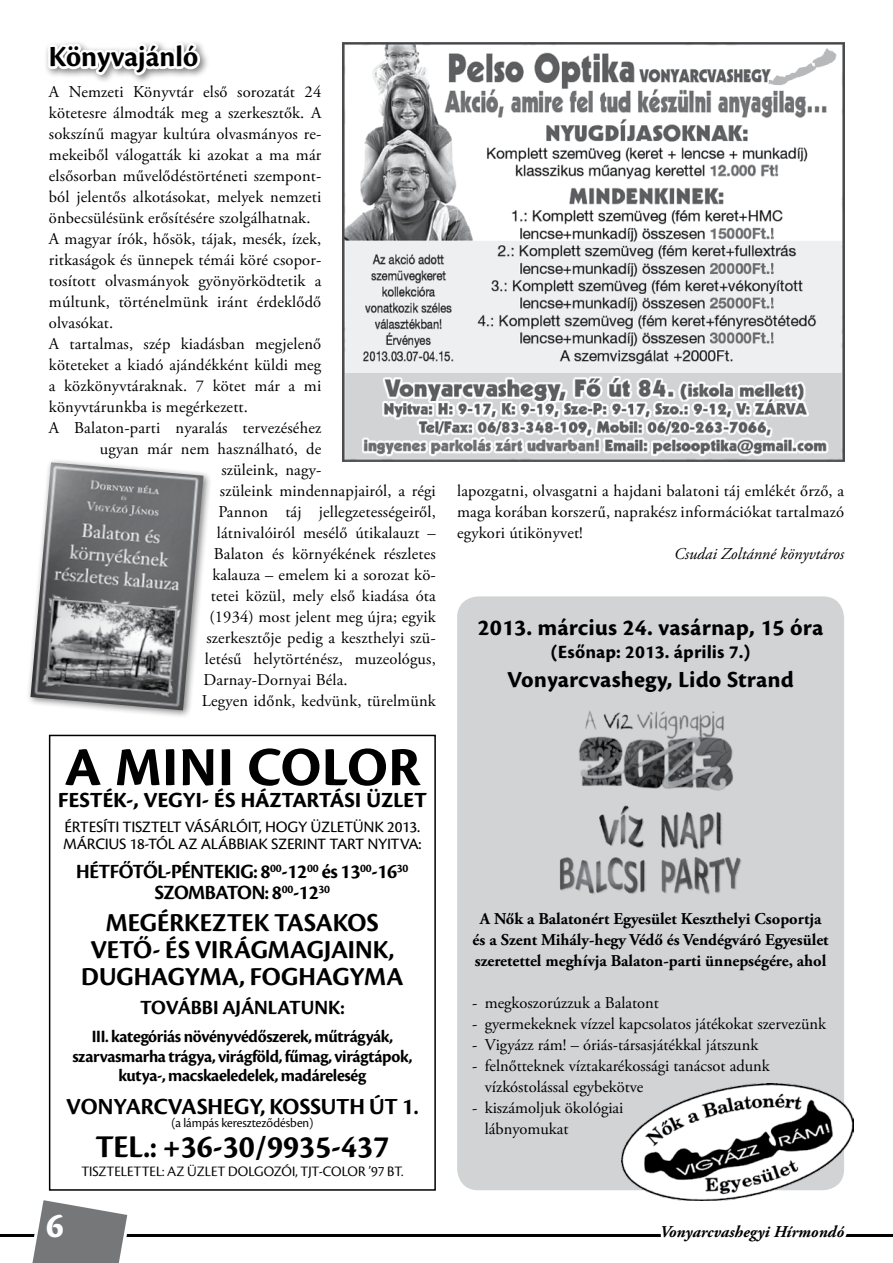
<style>
.page{position:relative;width:893px;height:1263px;background:#fff}
.page>*{position:absolute;margin:0;border:0;box-sizing:border-box;transform-origin:0 0}
.t1{font:57px "Cronos Pro Bold Capt";color:#000}
.t2{font:36px "Cronos Pro Bold Capt";color:#fff}
.t3{font:33px "Cronos Pro Bold Disp";color:#000}
.t4{font:30.45px "Cronos Pro Bold Disp";color:#000}
.t5{font:27px/27px "Cronos Pro Bold Disp";color:#000;text-align:center}
.t6{font:24px "Cronos Pro Bold Capt";color:#000}
.t7{font:24px "Cronos Pro Bold Disp";letter-spacing:-.005em;color:#000}
.t8{font:22.5px "Cronos Pro Bold Capt";letter-spacing:-.01em;color:#000}
.t9{font:21px/21px "Cronos Pro Bold Disp";letter-spacing:-.02em;color:#000;text-align:center}
.t10{font:19.5px "Cronos Pro Bold Capt";color:#000}
.t11{font:18px/19.5px "Cronos Pro Bold Disp";letter-spacing:-.015em;color:#000;text-align:center}
.t12{font:16.5px/21px "Adobe Garamond Pro";letter-spacing:.01em;color:#000}
.t13{font:700 16.5px/21px "Adobe Garamond Pro";color:#000;text-align:center}
.t14{font:16.5px/16.5px "Cronos Pro Capt";letter-spacing:-.02em;color:#000}
.t15{font:italic 16.5px "Adobe Garamond Pro";color:#000}
.t16{font:italic 700 16.5px "Adobe Garamond Pro";color:#000}
.t17{font:15px "Cronos Pro Disp";color:#000}
.t18{font:13.5px "Cronos Pro Disp";color:#000}
</style>
<div class="page">
<div style="left:49px;top:735px;width:387px;height:456px;border:2px solid #000"></div>
<div style="left:457px;top:596px;width:387px;height:594px;background:#d1d3d4;border-radius:21px"></div>
<img style="left:560px;top:711px;width:182px;height:184px">
<img style="left:621px;top:1084px;width:232px;height:112px">
<img style="left:343px;top:43px;width:501px;height:419px">
<div style="left:44px;top:38px;width:166px;height:46px;background:#000;opacity:.5"></div>
<svg style="left:46px;top:38px;width:157px;height:41px"></svg>
<div style="left:25px;top:457px;width:187px;height:261px;background:#000;opacity:.5"></div>
<img style="left:30px;top:462px;width:174px;height:248px">
<hr style="left:0;top:1234px;width:893px;height:3px;background:#000">
<svg style="left:32px;top:1200px;width:96px;height:63px"></svg>
<svg style="left:657px;top:1156px;width:195px;height:81px"></svg>
<h3 class="t4" style="left:49px;top:39px;width:151px">Könyvajánló</h3>
<p class="t12" style="left:49px;top:82px;width:274px">A Nemzeti Könyvtár első sorozatát 24</p>
<p class="t12" style="left:49px;top:103px;width:274px">kötetesre álmodták meg a szerkesztők. A</p>
<p class="t12" style="left:49px;top:124px;width:274px">sokszínű magyar kultúra olvasmányos re-</p>
<p class="t12" style="left:49px;top:145px;width:274px">mekeiből válogatták ki azokat a ma már</p>
<p class="t12" style="left:49px;top:166px;width:274px">elsősorban művelődéstörténeti szempont-</p>
<p class="t12" style="left:49px;top:187px;width:274px">ból jelentős alkotásokat, melyek nemzeti</p>
<p class="t12" style="left:49px;top:208px;width:263px">önbecsülésünk erősítésére szolgálhatnak.</p>
<p class="t12" style="left:49px;top:229px;width:274px">A magyar írók, hősök, tájak, mesék, ízek,</p>
<p class="t12" style="left:49px;top:250px;width:274px">ritkaságok és ünnepek témái köré csopor-</p>
<p class="t12" style="left:49px;top:271px;width:274px">tosított olvasmányok gyönyörködtetik a</p>
<p class="t12" style="left:49px;top:292px;width:274px">múltunk, történelmünk iránt érdeklődő</p>
<p class="t12" style="left:49px;top:313px;width:66px">olvasókat.</p>
<p class="t12" style="left:49px;top:334px;width:274px">A tartalmas, szép kiadásban megjelenő</p>
<p class="t12" style="left:49px;top:355px;width:274px">köteteket a kiadó ajándékként küldi meg</p>
<p class="t12" style="left:49px;top:376px;width:274px">a közkönyvtáraknak. 7 kötet már a mi</p>
<p class="t12" style="left:49px;top:397px;width:201px">könyvtárunkba is megérkezett.</p>
<p class="t12" style="left:49px;top:418px;width:274px">A Balaton-parti nyaralás tervezéséhez</p>
<p class="t12" style="left:100px;top:439px;width:223px">ugyan már nem használható, de</p>
<p class="t12" style="left:221px;top:460px;width:101px">szüleink, nagy-</p>
<p class="t12" style="left:220px;top:481px;width:217px">szüleink mindennapjairól, a régi</p>
<p class="t12" style="left:218px;top:502px;width:219px">Pannon táj jellegzetességeiről,</p>
<p class="t12" style="left:217px;top:523px;width:220px">látnivalóiról mesélő útikalauzt –</p>
<p class="t12" style="left:214px;top:544px;width:223px">Balaton és környékének részletes</p>
<p class="t12" style="left:212px;top:565px;width:225px">kalauza – emelem ki a sorozat kö-</p>
<p class="t12" style="left:211px;top:586px;width:226px">tetei közül, mely első kiadása óta</p>
<p class="t12" style="left:209px;top:607px;width:228px">(1934) most jelent meg újra; egyik</p>
<p class="t12" style="left:206px;top:628px;width:231px">szerkesztője pedig a keszthelyi szü-</p>
<p class="t12" style="left:205px;top:649px;width:232px">letésű helytörténész, muzeológus,</p>
<p class="t12" style="left:203px;top:670px;width:146px">Darnay-Dornyai Béla.</p>
<p class="t12" style="left:202px;top:691px;width:235px">Legyen időnk, kedvünk, türelmünk</p>
<h1 class="t1" style="left:64px;top:734px;width:357px">A MINI COLOR</h1>
<h3 class="t8" style="left:58px;top:787px;width:370px">FESTÉK-, VEGYI- ÉS HÁZTARTÁSI ÜZLET</h3>
<p class="t14" style="left:63px;top:819px;width:360px">ÉRTESÍTI TISZTELT VÁSÁRLÓIT, HOGY ÜZLETÜNK 2013.<br>MÁRCIUS 18-TÓL AZ ALÁBBIAK SZERINT TART NYITVA:</p>
<p class="t9" style="left:76px;top:861px;width:334px">HÉTFŐTŐL-PÉNTEKIG: 8<sup>00</sup>-12<sup>00</sup> és 13<sup>00</sup>-16<sup>30<br></sup>SZOMBATON: 8<sup>00</sup>-12<sup>30</sup></p>
<h3 class="t5" style="left:81px;top:909px;width:324px">MEGÉRKEZTEK TASAKOS<br>VETŐ- ÉS VIRÁGMAGJAINK,<br>DUGHAGYMA, FOGHAGYMA</h3>
<p class="t9" style="left:140px;top:997px;width:206px">TOVÁBBI AJÁNLATUNK:</p>
<p class="t11" style="left:72px;top:1027px;width:341px">III. kategóriás növényvédőszerek, műtrágyák, szarvasmarha trágya, virágföld, fűmag, virágtápok, kutya-, macskaeledelek, madáreleség</p>
<h3 class="t7" style="left:66px;top:1092px;width:354px">VONYARCVASHEGY, KOSSUTH ÚT 1.</h3>
<p class="t18" style="left:171px;top:1115px;width:143px">(a lámpás kereszteződésben)</p>
<h3 class="t3" style="left:96px;top:1128px;width:295px">TEL.: +36-30/9935-437</h3>
<p class="t17" style="left:81px;top:1163px;width:324px">TISZTELETTEL: AZ ÜZLET DOLGOZÓI, TJT-COLOR ’97 BT.</p>
<p class="t12" style="left:457px;top:481px;width:388px;text-align:justify">lapozgatni, olvasgatni a hajdani balatoni táj emlékét őrző, a maga korában korszerű, naprakész információkat tartalmazó egykori útikönyvet!</p>
<p class="t15" style="left:674px;top:544px;width:171px">Csudai Zoltánné könyvtáros</p>
<h3 class="t6" style="left:478px;top:613px;width:347px">2013. március 24. vasárnap, 15 óra</h3>
<p class="t10" style="left:551px;top:641px;width:202px">(Esőnap: 2013. április 7.)</p>
<h3 class="t6" style="left:507px;top:666px;width:288px">Vonyarcvashegy, Lido Strand</h3>
<p class="t13" style="left:473px;top:908px;width:357px">A Nők a Balatonért Egyesület Keszthelyi Csoportja és a Szent Mihály-hegy Védő és Vendégváró Egyesület szeretettel meghívja Balaton-parti ünnepségére, ahol</p>
<p class="t12" style="left:472px;top:993px;width:188px">- megkoszorúzzuk a Balatont</p>
<p class="t12" style="left:472px;top:1014px;width:356px">- gyermekeknek vízzel kapcsolatos játékokat szervezünk</p>
<p class="t12" style="left:472px;top:1035px;width:288px">- Vigyázz rám! – óriás-társasjátékkal játszunk</p>
<p class="t12" style="left:485px;top:1056px;width:287px;text-indent:-13px">- felnőtteknek víztakarékossági tanácsot adunk vízkóstolással egybekötve</p>
<p class="t12" style="left:485px;top:1098px;width:140px;text-indent:-13px">- kiszámoljuk ökológiai lábnyomukat</p>
<h2 class="t2" style="left:46px;top:1205px;width:20px">6</h2>
<p class="t16" style="left:660px;top:1222px;width:186px">Vonyarcvashegyi Hírmondó</p>
</div>
